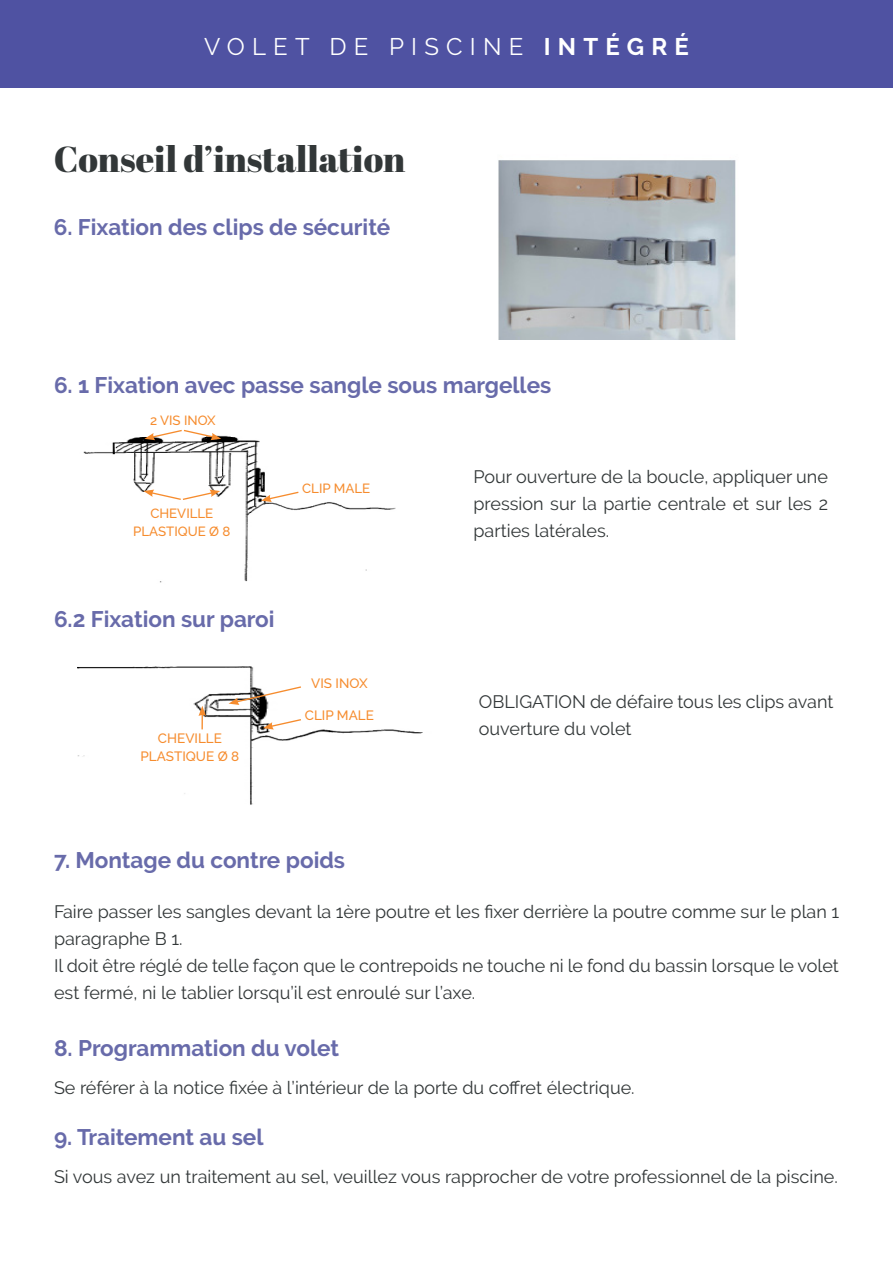
<style>
.page{position:relative;width:893px;height:1263px;background:#fff}
.page>*{position:absolute;margin:0;border:0;box-sizing:border-box;transform-origin:0 0}
.texte_technique{font:36px "Abril Fatface";color:#323738}
.t1{font:24px "Raleway";letter-spacing:.3em;color:#fff}
.t2{font:700 22.5px "Raleway";color:#686baa}
.t3{font:18px/27px "Raleway";color:#323738;text-align:justify}
.t4{font:500 13.5px "Raleway";color:#f68c2e}
.t5{font:500 13.35px "Raleway";color:#f68c2e}
.s1{font-weight:700}
</style>
<div class="page">
<div style="left:0;top:0;width:893px;height:88px;background:#4f52a2"></div>
<img style="left:83px;top:435px;width:313px;height:148px">
<svg style="left:261px;top:491px;width:39px;height:11px"></svg>
<svg style="left:144px;top:429px;width:77px;height:11px"></svg>
<svg style="left:143px;top:490px;width:77px;height:11px"></svg>
<img style="left:498px;top:160px;width:238px;height:179px">
<img style="left:78px;top:666px;width:345px;height:139px">
<svg style="left:263px;top:718px;width:40px;height:11px"></svg>
<svg style="left:198px;top:706px;width:8px;height:23px"></svg>
<svg style="left:229px;top:685px;width:74px;height:20px"></svg>
<p class="t1" style="left:204px;top:33px;width:486px">VOLET DE PISCINE <span class="s1">INTÉGRÉ</span></p>
<p class="texte_technique" style="left:54px;top:134px;width:353px">Conseil d’installation</p>
<p class="t2" style="left:54px;top:214px;width:338px">6. Fixation des clips de sécurité</p>
<p class="t2" style="left:54px;top:373px;width:499px">6. 1 Fixation avec passe sangle sous margelles</p>
<p class="t5" style="left:150px;top:413px;width:67px">2 VIS INOX</p>
<p class="t5" style="left:150px;top:506px;width:65px">CHEVILLE</p>
<p class="t5" style="left:133px;top:523px;width:99px">PLASTIQUE Ø 8</p>
<p class="t5" style="left:302px;top:481px;width:69px">CLIP MALE</p>
<p class="t2" style="left:54px;top:606px;width:222px">6.2 Fixation sur paroi</p>
<p class="t4" style="left:158px;top:730px;width:66px">CHEVILLE</p>
<p class="t4" style="left:141px;top:748px;width:100px">PLASTIQUE Ø 8</p>
<p class="t4" style="left:311px;top:675px;width:58px">VIS INOX</p>
<p class="t4" style="left:305px;top:708px;width:71px">CLIP MALE</p>
<p class="t2" style="left:54px;top:847px;width:293px">7. Montage du contre poids</p>
<p class="t3" style="left:473px;top:463px;width:356px">Pour ouverture de la boucle, appliquer une pression sur la partie centrale et sur les 2 parties latérales.</p>
<p class="t3" style="left:479px;top:688px;width:356px">OBLIGATION de défaire tous les clips avant</p>
<p class="t3" style="left:479px;top:715px;width:154px">ouverture du volet</p>
<p class="t3" style="left:54px;top:898px;width:787px">Faire passer les sangles devant la 1ère poutre et les fixer derrière la poutre comme sur le plan 1 paragraphe B 1.</p>
<p class="t3" style="left:54px;top:952px;width:786px">Il doit être réglé de telle façon que le contrepoids ne touche ni le fond du bassin lorsque le volet</p>
<p class="t3" style="left:54px;top:979px;width:423px">est fermé, ni le tablier lorsqu’il est enroulé sur l’axe.</p>
<p class="t2" style="left:54px;top:1035px;width:287px">8. Programmation du volet</p>
<p class="t3" style="left:54px;top:1074px;width:582px">Se référer à la notice fixée à l’intérieur de la porte du coffret électrique.</p>
<p class="t2" style="left:54px;top:1124px;width:211px">9. Traitement au sel</p>
<p class="t3" style="left:54px;top:1163px;width:785px">Si vous avez un traitement au sel, veuillez vous rapprocher de votre professionnel de la piscine.</p>
</div>
